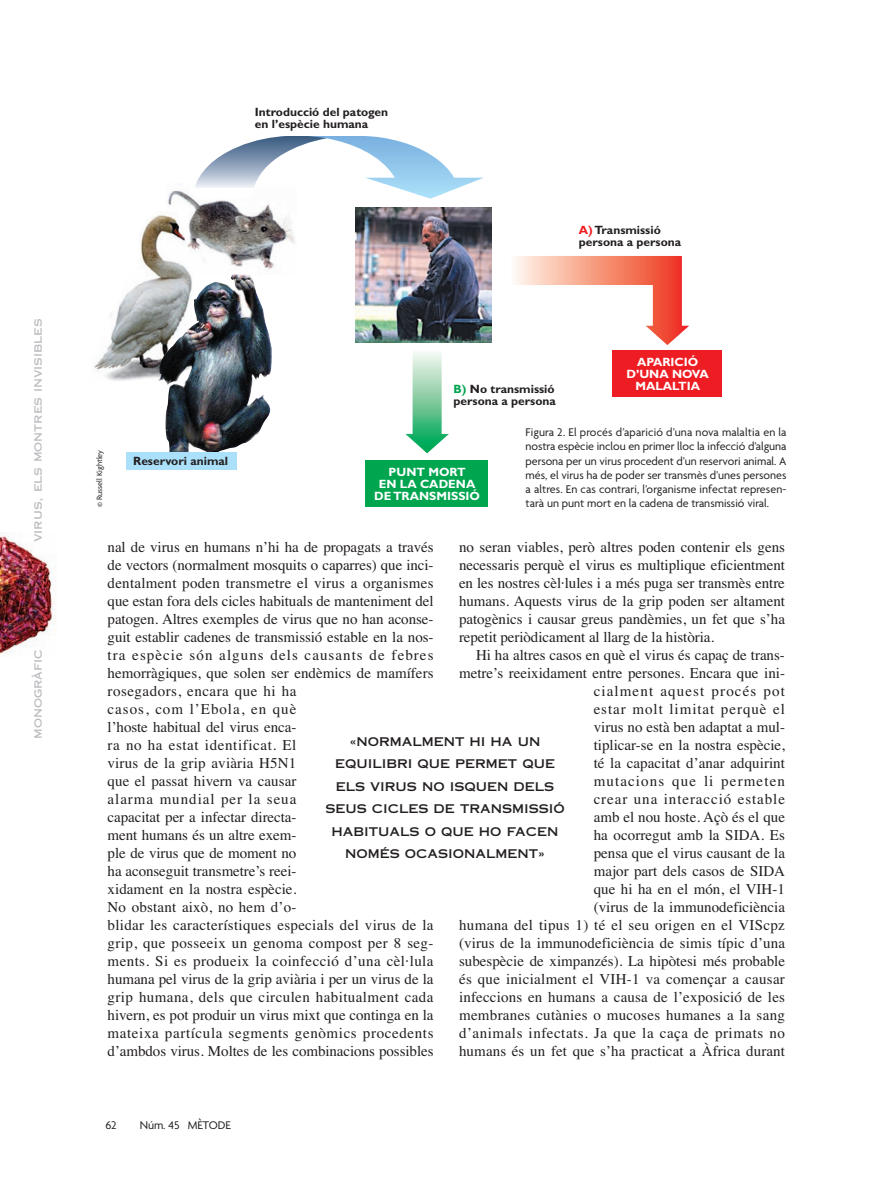
<style>
.page{position:relative;width:893px;height:1191px;background:#fff}
.page>*{position:absolute;margin:0;border:0;box-sizing:border-box;transform-origin:0 0}
.t1{font:15px/18px "Times";letter-spacing:.005em;color:#231f20}
.t2{font:12px/14.2px "Agenda";color:#231f20;text-align:justify}
.t3{font:12px/22.5px "Copperplate Thirty One AB";color:#231f20;text-align:center}
.t4{font:700 12px/12px "Gill Sans";color:#231f20}
.t5{font:700 12px/12px "Gill Sans";color:#fff;text-align:center}
.t6{font:12px "Copperplate Thirty One AB";color:#bcbdc0}
.t7{font:8.25px "Agenda";color:#231f20}
.s1{color:#ee1d23}
.s2{color:#00a54f}
</style>
<div class="page">
<img style="left:0;top:533px;width:56px;height:121px">
<div style="left:366px;top:460px;width:122px;height:46px;background:#00a54f"></div>
<img style="left:168px;top:190px;width:127px;height:81px">
<svg style="left:405px;top:352px;width:44px;height:101px"></svg>
<svg style="left:416px;top:194px;width:26px;height:5px"></svg>
<svg style="left:195px;top:136px;width:289px;height:58px"></svg>
<div style="left:193px;top:188px;width:133px;height:6px;background:#fff"></div>
<div style="left:193px;top:194px;width:133px;height:5px;background:#fff"></div>
<div style="left:613px;top:350px;width:109px;height:46px;background:#ee1d23"></div>
<img style="left:94px;top:211px;width:105px;height:170px">
<img style="left:157px;top:273px;width:115px;height:179px">
<svg style="left:515px;top:256px;width:174px;height:89px"></svg>
<img style="left:355px;top:207px;width:136px;height:136px">
<div style="left:126px;top:452px;width:111px;height:18px;background:#aae0f9"></div>
<p class="t6" style="left:31px;top:542px;width:225px;rotate:-90deg">virus, els montres invisibles</p>
<p class="t6" style="left:31px;top:739px;width:91px;rotate:-90deg">monogràfic</p>
<p class="t4" style="left:255px;top:107px;width:135px">Introducció del patogen en l’espècie humana</p>
<p class="t4" style="left:579px;top:225px;width:104px"><span class="s1">A)</span> Transmissió persona a persona</p>
<p class="t7" style="left:96px;top:507px;width:59px;rotate:-90deg">© Russell Kightley</p>
<p class="t4" style="left:133px;top:456px;width:96px">Reservori animal</p>
<p class="t5" style="left:626px;top:358px;width:84px">APARICIÓ<br>D’UNA NOVA</p>
<p class="t4" style="left:454px;top:384px;width:103px"><span class="s2">B)</span> No transmissió</p>
<p class="t5" style="left:635px;top:382px;width:66px">MALALTIA</p>
<p class="t4" style="left:454px;top:396px;width:104px">persona a persona</p>
<p class="t5" style="left:374px;top:467px;width:107px">PUNT MORT<br>EN LA CADENA<br>DE TRANSMISSIÓ</p>
<p class="t2" style="left:526px;top:426px;width:262px">Figura 2. El procés d’aparició d’una nova malaltia en la nostra espècie inclou en primer lloc la infecció d’alguna persona per un virus procedent d’un reservori animal. A més, el virus ha de poder ser transmès d’unes persones a altres. En cas contrari, l’organisme infectat represen&shy;tarà un punt mort en la cadena de transmissió viral.</p>
<p class="t1" style="left:108px;top:539px;width:327px">nal de virus en humans n’hi ha de propagats a través de vectors (normalment mosquits o caparres) que inci&shy;dentalment poden transmetre el virus a organismes que estan fora dels cicles habituals de manteniment del patogen. Altres exemples de virus que no han aconse&shy;guit establir cadenes de transmissió estable en la nos&shy;tra espècie són alguns dels causants de febres hemorràgiques, que solen ser endèmics de mamífers rosegadors, encara que hi ha<br>casos, com l’Ebola, en què<br>l’hoste habitual del virus enca-<br>ra no ha estat identificat. El<br>virus de la grip aviària H5N1<br>que el passat hivern va causar<br>alarma mundial per la seua<br>capacitat per a infectar directa-<br>ment humans és un altre exem-<br>ple de virus que de moment no<br>ha aconseguit transmetre’s reei-<br>xidament en la nostra espècie.<br>No obstant això, no hem d’o-<br>blidar les característiques especials del virus de la grip, que posseeix un genoma compost per 8 seg&shy;ments. Si es produeix la coinfecció d’una cèl·lula humana pel virus de la grip aviària i per un virus de la grip humana, dels que circulen habitualment cada hivern, es pot produir un virus mixt que continga en la mateixa partícula segments genòmics procedents d’ambdos virus. Moltes de les combinacions possibles</p>
<p class="t1" style="left:459px;top:539px;width:327px;text-align:justify">no seran viables, però altres poden contenir els gens necessaris perquè el virus es multiplique eficientment en les nostres cèl·lules i a més puga ser transmès entre humans. Aquests virus de la grip poden ser altament patogènics i causar greus pandèmies, un fet que s’ha repetit periòdicament al llarg de la història.</p>
<p class="t1" style="left:459px;top:647px;width:327px;text-align:right">Hi ha altres casos en què el virus és capaç de trans&shy;metre’s reeixidament entre persones. Encara que ini&shy;cialment aquest procés pot<br>estar molt limitat perquè el<br>virus no està ben adaptat a mul-<br>tiplicar-se en la nostra espècie,<br>té la capacitat d’anar adquirint<br>mutacions que li permeten<br>crear una interacció estable<br>amb el nou hoste. Açò és el que<br>ha ocorregut amb la SIDA. Es<br>pensa que el virus causant de la<br>major part dels casos de SIDA<br>que hi ha en el món, el VIH-1<br>(virus de la immunodeficiència<br>humana del tipus 1) té el seu origen en el VIScpz (virus de la immunodeficiència de simis típic d’una subespècie de ximpanzés). La hipòtesi més probable és que inicialment el VIH-1 va començar a causar infeccions en humans a causa de l’exposició de les membranes cutànies o mucoses humanes a la sang d’animals infectats. Ja que la caça de primats no humans és un fet que s’ha practicat a Àfrica durant</p>
<p class="t3" style="left:325px;top:730px;width:241px">«NORMALMENT HI HA UN<br>EQUILIBRI QUE PERMET QUE<br>ELS VIRUS NO ISQUEN DELS<br>SEUS CICLES DE TRANSMISSIÓ<br>HABITUALS O QUE HO FACEN<br>NOMÉS OCASIONALMENT»</p>
<p class="t2" style="left:105px;top:1118px;width:13px">62</p>
<p class="t2" style="left:140px;top:1118px;width:93px">Núm. 45 MÈTODE</p>
</div>
